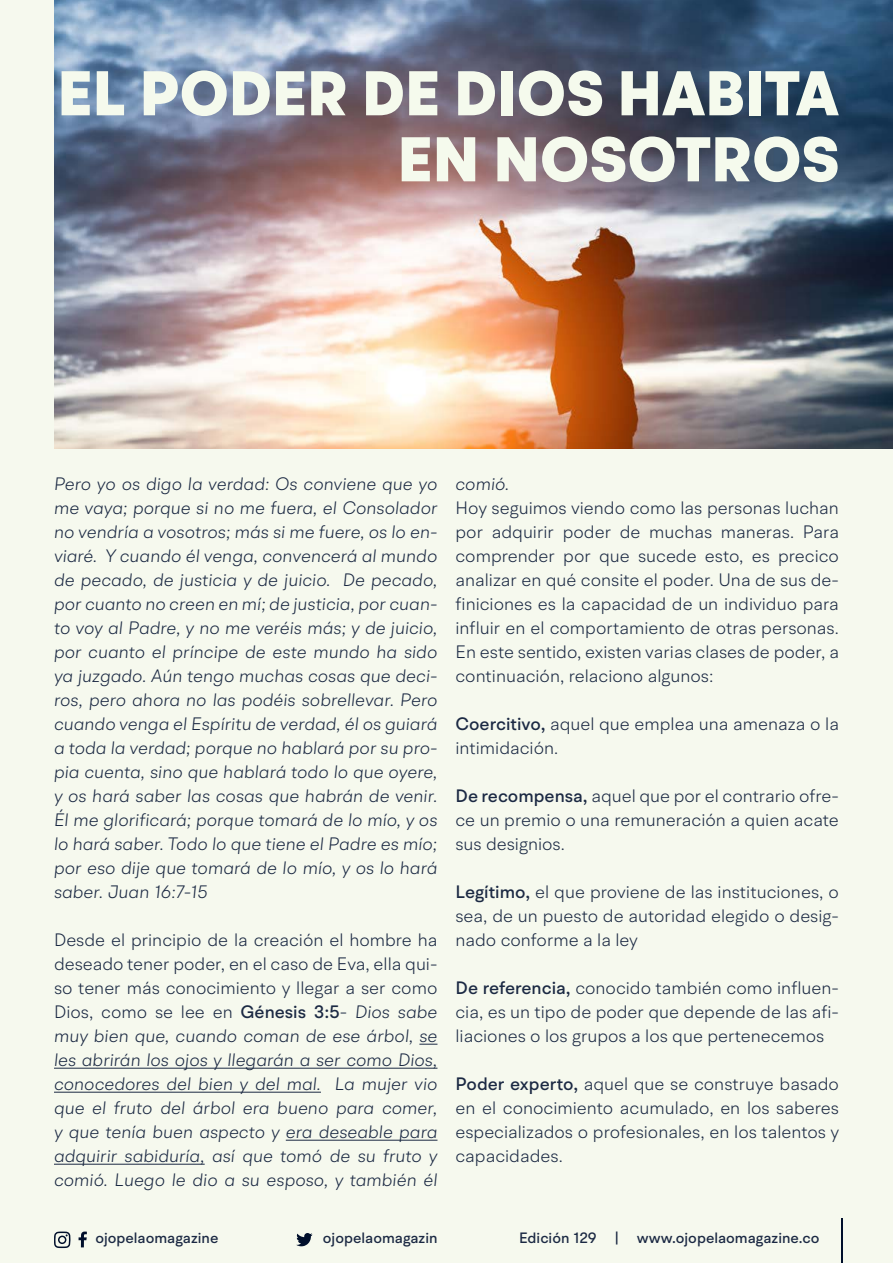
<style>
.page{position:relative;width:893px;height:1263px;background:#f6f9ee}
.page>*{position:absolute;margin:0;border:0;box-sizing:border-box;transform-origin:0 0}
.t1{font:900 63px/66px "BR Hendrix";color:#f5faed;text-align:right}
.t2{font:italic 300 18px/24px "BR Hendrix";color:#1b2943;text-align:justify}
.t3{font:300 18px/24px "BR Hendrix";color:#1b2943;text-align:justify}
.t4{font:500 15px "BR Hendrix";color:#1b2943}
.s1{font-style:normal}
.s2{font-weight:500;font-style:normal}
.s3{font-weight:500}
</style>
<div class="page">
<svg style="left:296px;top:1233px;width:17px;height:13px"></svg>
<svg style="left:79px;top:1231px;width:8px;height:16px"></svg>
<svg style="left:54px;top:1231px;width:17px;height:17px"></svg>
<hr style="left:841px;top:1219px;width:1px;height:44px;background:#000f2b">
<img style="left:54px;top:0;width:839px;height:448px">
<svg style="left:419px;top:1044px;width:18px;height:1px"></svg>
<hr style="left:54px;top:1068px;width:383px;height:1px;background:#1b2943">
<hr style="left:54px;top:1092px;width:267px;height:1px;background:#1b2943">
<hr style="left:286px;top:1140px;width:151px;height:1px;background:#1b2943">
<hr style="left:54px;top:1164px;width:151px;height:1px;background:#1b2943">
<h1 class="t1" style="left:57px;top:62px;width:783px">EL PODER DE DIOS HABITA<br>EN NOSOTROS</h1>
<p class="t2" style="left:54px;top:471px;width:385px">Pero yo os digo la verdad: Os conviene que yo me vaya; porque si no me fuera, el Consolador no vendría a vosotros; más si me fuere, os lo en&shy;viaré. Y cuando él venga, convencerá al mundo de pecado, de justicia y de juicio. De pecado, por cuanto no creen en mí; de justicia, por cuan&shy;to voy al Padre, y no me veréis más; y de juicio, por cuanto el príncipe de este mundo ha sido ya juzgado. Aún tengo muchas cosas que deci&shy;ros, pero ahora no las podéis sobrellevar. Pero cuando venga el Espíritu de verdad, él os guiará a toda la verdad; porque no hablará por su pro&shy;pia cuenta, sino que hablará todo lo que oyere, y os hará saber las cosas que habrán de venir.<br>Él me glorificará; porque tomará de lo mío, y os lo hará saber. Todo lo que tiene el Padre es mío; por eso dije que tomará de lo mío, y os lo hará saber. Juan 16:7-15</p>
<p class="t2" style="left:54px;top:927px;width:385px"><span class="s1">Desde el principio de la creación el hombre ha deseado tener poder, en el caso de Eva, ella qui&shy;so tener más conocimiento y llegar a ser como Dios, como se lee en</span> <span class="s2">Génesis 3:5</span><span class="s1">-</span> Dios sabe muy bien que, cuando coman de ese árbol, se les abrirán los ojos y llegarán a ser como Dios, conocedores del bien y del mal. La mujer vio que el fruto del árbol era bueno para comer, y que tenía buen aspecto y era deseable para adquirir sabiduría, así que tomó de su fruto y comió. Luego le dio a su esposo, y también él</p>
<p class="t2" style="left:455px;top:471px;width:55px">comió.</p>
<p class="t3" style="left:455px;top:495px;width:385px">Hoy seguimos viendo como las personas luchan por adquirir poder de muchas maneras. Para comprender por que sucede esto, es precico analizar en qué consite el poder. Una de sus de&shy;finiciones es la capacidad de un individuo para influir en el comportamiento de otras personas.<br>En este sentido, existen varias clases de poder, a continuación, relaciono algunos:</p>
<p class="t3" style="left:455px;top:711px;width:385px"><span class="s3">Coercitivo,</span> aquel que emplea una amenaza o la intimidación.</p>
<p class="t3" style="left:455px;top:783px;width:385px"><span class="s3">De recompensa,</span> aquel que por el contrario ofre&shy;ce un premio o una remuneración a quien acate sus designios.</p>
<p class="t3" style="left:455px;top:879px;width:385px"><span class="s3">Legítimo,</span> el que proviene de las instituciones, o sea, de un puesto de autoridad elegido o desig&shy;nado conforme a la ley</p>
<p class="t3" style="left:455px;top:975px;width:385px"><span class="s3">De referencia,</span> conocido también como influen&shy;cia, es un tipo de poder que depende de las afi&shy;liaciones o los grupos a los que pertenecemos</p>
<p class="t3" style="left:455px;top:1071px;width:385px"><span class="s3">Poder experto,</span> aquel que se construye basado en el conocimiento acumulado, en los saberes especializados o profesionales, en los talentos y capacidades.</p>
<p class="t4" style="left:95px;top:1229px;width:125px">ojopelaomagazine</p>
<p class="t4" style="left:323px;top:1229px;width:116px">ojopelaomagazin</p>
<p class="t4" style="left:519px;top:1229px;width:302px">Edición 129 | www.ojopelaomagazine.co</p>
</div>
